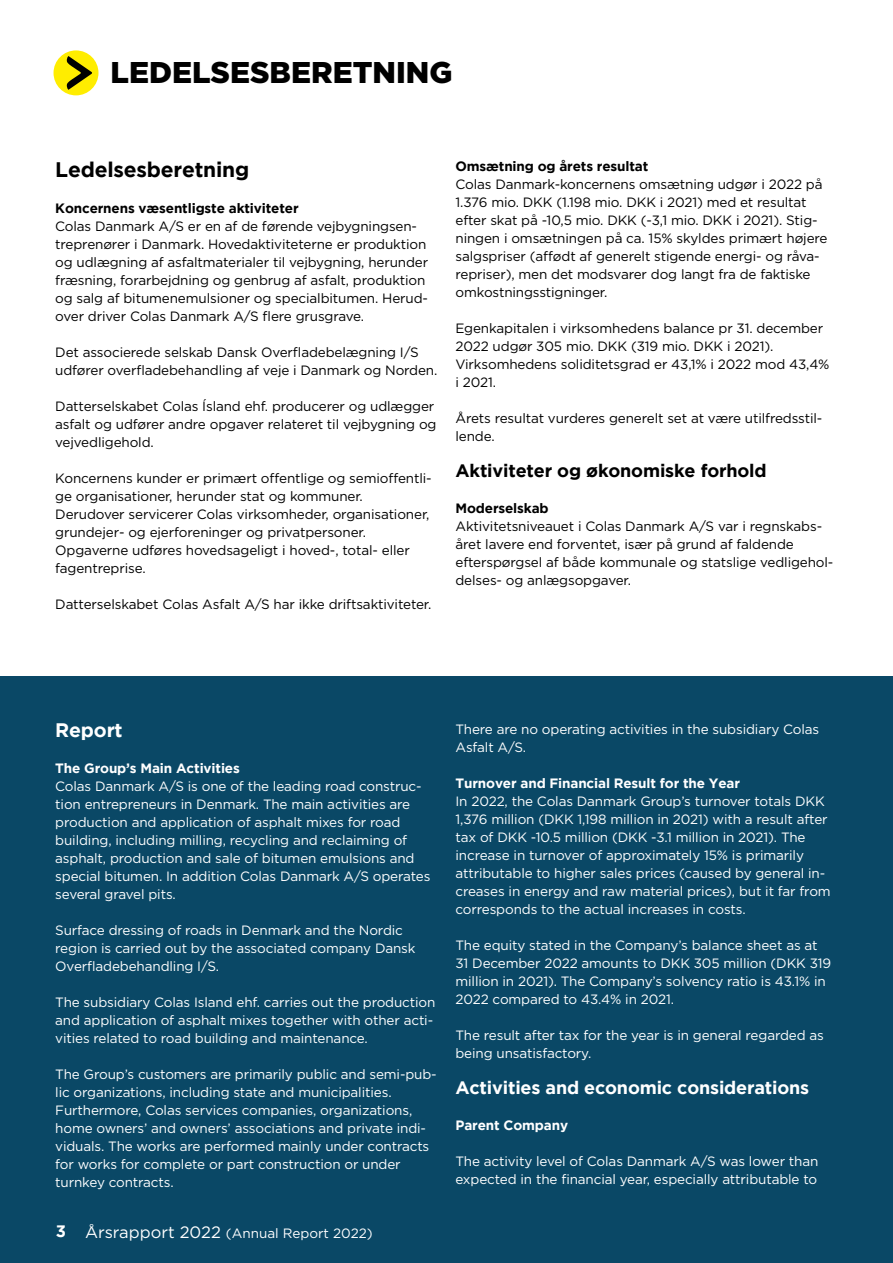
<style>
.page{position:relative;width:893px;height:1263px;background:#fff}
.page>*{position:absolute;margin:0;border:0;box-sizing:border-box;transform-origin:0 0}
.t1{font:900 30px "Gotham";color:#000}
.t2{font:700 21px "Gotham";letter-spacing:-.01em;color:#000}
.t3{font:700 19.5px "Gotham";letter-spacing:-.01em;color:#fff}
.t4{font:700 18px "Gotham";letter-spacing:-.01em;color:#fff}
.t5{font:700 18px "Gotham";letter-spacing:-.01em;color:#000}
.t6{font:13.5px/18px "Gotham";letter-spacing:-.01em;color:#fff}
.t7{font:13.5px/18px "Gotham";letter-spacing:-.01em;color:#000}
.t8{font:700 13.5px "Gotham";letter-spacing:-.01em;color:#fff}
.t9{font:700 13.5px "Gotham";letter-spacing:-.01em;color:#000}
.t10{font:italic 12.75px "Gotham";color:#000}
.t11{font:700 12.75px "Gotham";color:#000}
.s1{font-weight:700;font-size:16.5px}
.s2{font-size:16.5px}
</style>
<div class="page">
<div style="left:0;top:676px;width:893px;height:587px;background:#0a4866"></div>
<div style="left:54px;top:50px;width:44px;height:45px;background:#ffed00;border-radius:50%"></div>
<svg style="left:66px;top:56px;width:26px;height:34px"></svg>
<h1 class="t1" style="left:111px;top:55px;width:343px">LEDELSESBERETNING</h1>
<h2 class="t2" style="left:55px;top:157px;width:195px">Ledelsesberetning</h2>
<p class="t9" style="left:55px;top:200px;width:245px">Koncernens væsentligste aktiviteter</p>
<p class="t7" style="left:55px;top:217px;width:374px">Colas Danmark A/S er en af de førende vejbygningsen&shy;treprenører i Danmark. Hovedaktiviteterne er produktion og udlægning af asfaltmaterialer til vejbygning, herunder fræsning, forarbejdning og genbrug af asfalt, produktion og salg af bitumenemulsioner og specialbitumen. Herud&shy;over driver Colas Danmark A/S flere grusgrave.</p>
<p class="t7" style="left:55px;top:343px;width:384px">Det associerede selskab Dansk Overfladebelægning I/S udfører overfladebehandling af veje i Danmark og Norden.</p>
<p class="t7" style="left:55px;top:397px;width:383px">Datterselskabet Colas Ísland ehf. producerer og udlægger asfalt og udfører andre opgaver relateret til vejbygning og vejvedligehold.</p>
<p class="t7" style="left:55px;top:469px;width:378px">Koncernens kunder er primært offentlige og semioffentli&shy;ge organisationer, herunder stat og kommuner.<br>Derudover servicerer Colas virksomheder, organisationer, grundejer- og ejerforeninger og privatpersoner.<br>Opgaverne udføres hovedsageligt i hoved-, total- eller fagentreprise.</p>
<p class="t7" style="left:55px;top:595px;width:378px">Datterselskabet Colas Asfalt A/S har ikke driftsaktiviteter.</p>
<p class="t11" style="left:53px;top:219px;width:336px">UTILISATION AVEC LES COULEURS SECONDAIRES</p>
<p class="t10" style="left:56px;top:242px;width:389px">Fond en jaune à 100 %, flèches en couleurs secondaires 100 %</p>
<p class="t9" style="left:455px;top:159px;width:194px">Omsætning og årets resultat</p>
<p class="t7" style="left:455px;top:175px;width:374px">Colas Danmark-koncernens omsætning udgør i 2022 på 1.376 mio. DKK (1.198 mio. DKK i 2021) med et resultat efter skat på -10,5 mio. DKK (-3,1 mio. DKK i 2021). Stig&shy;ningen i omsætningen på ca. 15% skyldes primært højere salgspriser (affødt af generelt stigende energi- og råva&shy;repriser), men det modsvarer dog langt fra de faktiske omkostningsstigninger.</p>
<p class="t7" style="left:455px;top:319px;width:376px">Egenkapitalen i virksomhedens balance pr 31. december 2022 udgør 305 mio. DKK (319 mio. DKK i 2021).<br>Virksomhedens soliditetsgrad er 43,1% i 2022 mod 43,4% i 2021.</p>
<p class="t7" style="left:455px;top:409px;width:368px">Årets resultat vurderes generelt set at være utilfredsstil&shy;lende.</p>
<h3 class="t5" style="left:455px;top:461px;width:313px">Aktiviteter og økonomiske forhold</h3>
<p class="t9" style="left:455px;top:501px;width:95px">Moderselskab</p>
<p class="t7" style="left:455px;top:517px;width:379px">Aktivitetsniveauet i Colas Danmark A/S var i regnskabs&shy;året lavere end forventet, især på grund af faldende efterspørgsel af både kommunale og statslige vedligehol&shy;delses- og anlægsopgaver.</p>
<h3 class="t3" style="left:55px;top:719px;width:69px">Report</h3>
<p class="t8" style="left:55px;top:760px;width:186px">The Group’s Main Activities</p>
<p class="t6" style="left:55px;top:777px;width:377px">Colas Danmark A/S is one of the leading road construc&shy;tion entrepreneurs in Denmark. The main activities are production and application of asphalt mixes for road building, including milling, recycling and reclaiming of asphalt, production and sale of bitumen emulsions and special bitumen. In addition Colas Danmark A/S operates several gravel pits.</p>
<p class="t6" style="left:55px;top:921px;width:362px">Surface dressing of roads in Denmark and the Nordic region is carried out by the associated company Dansk<br>Overfladebehandling I/S.</p>
<p class="t6" style="left:55px;top:993px;width:382px">The subsidiary Colas Island ehf. carries out the production and application of asphalt mixes together with other acti&shy;vities related to road building and maintenance.</p>
<p class="t6" style="left:55px;top:1065px;width:383px">The Group’s customers are primarily public and semi-pub&shy;lic organizations, including state and municipalities.<br>Furthermore, Colas services companies, organizations, home owners’ and owners’ associations and private indi&shy;viduals. The works are performed mainly under contracts for works for complete or part construction or under turnkey contracts.</p>
<p class="t6" style="left:56px;top:1224px;width:318px"><span class="s1">3</span> <span class="s2">Årsrapport 2022</span> (Annual Report 2022)</p>
<p class="t6" style="left:455px;top:720px;width:365px">There are no operating activities in the subsidiary Colas<br>Asfalt A/S.</p>
<p class="t8" style="left:455px;top:775px;width:286px">Turnover and Financial Result for the Year</p>
<p class="t6" style="left:455px;top:792px;width:377px">In 2022, the Colas Danmark Group’s turnover totals DKK 1,376 million (DKK 1,198 million in 2021) with a result after tax of DKK -10.5 million (DKK -3.1 million in 2021). The increase in turnover of approximately 15% is primarily attributable to higher sales prices (caused by general in&shy;creases in energy and raw material prices), but it far from corresponds to the actual increases in costs.</p>
<p class="t6" style="left:455px;top:935px;width:377px">The equity stated in the Company’s balance sheet as at 31 December 2022 amounts to DKK 305 million (DKK 319 million in 2021). The Company’s solvency ratio is 43.1% in 2022 compared to 43.4% in 2021.</p>
<p class="t6" style="left:455px;top:1025px;width:370px">The result after tax for the year is in general regarded as being unsatisfactory.</p>
<h3 class="t4" style="left:455px;top:1077px;width:355px">Activities and economic considerations</h3>
<p class="t8" style="left:455px;top:1117px;width:114px">Parent Company</p>
<p class="t6" style="left:455px;top:1152px;width:364px">The activity level of Colas Danmark A/S was lower than expected in the financial year, especially attributable to</p>
</div>
